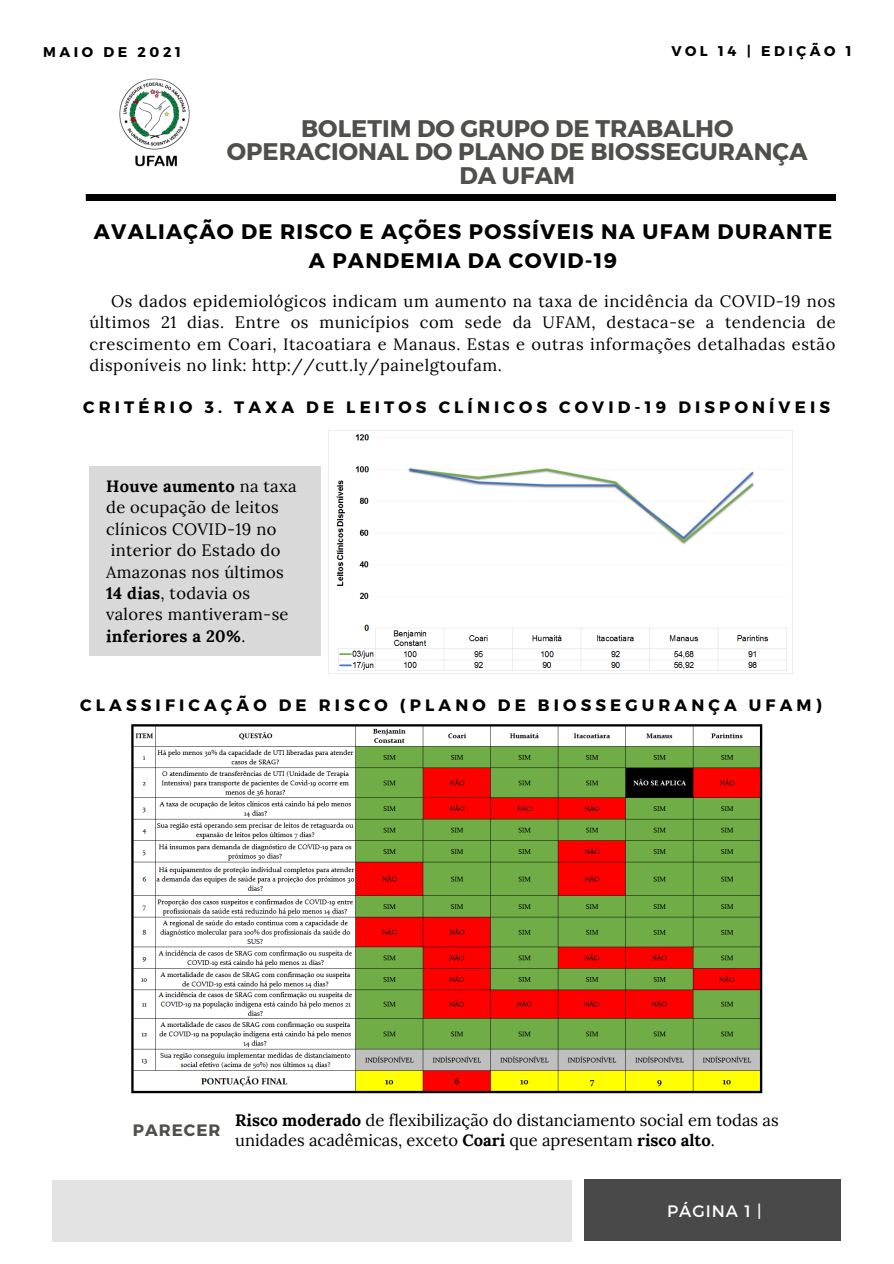
<style>
.page{position:relative;width:894px;height:1264px;background:#fff}
.page>*{position:absolute;margin:0;border:0;box-sizing:border-box;transform-origin:0 0}
.t1{font:700 24px/23.7px "Montserrat";color:#4f4f4b;text-align:center}
.t2{font:700 21px/28.2px "Montserrat";letter-spacing:.06em;color:#000;text-align:center}
.t3{font:16.5px/21.5px "Lora";letter-spacing:.02em;color:#000;text-align:justify}
.t4{font:16.5px/20.2px "Lora";color:#000}
.t5{font:700 16.5px "Montserrat";letter-spacing:.25em;color:#000}
.t6{font:16.5px "Montserrat";letter-spacing:.06em;color:#fff}
.t7{font:700 16.5px "Montserrat";letter-spacing:.06em;color:#4f4f4b}
.t8{font:700 14.1px "Montserrat";letter-spacing:.25em;color:#000}
.s1{font-weight:700}
</style>
<div class="page">
<img style="left:119px;top:78px;width:71px;height:89px">
<div style="left:53px;top:1180px;width:519px;height:61px;background:#e3e3e3"></div>
<div style="left:584px;top:1179px;width:257px;height:61px;background:#494949"></div>
<div style="left:28px;top:195px;width:807px;height:5px;background:#000"></div>
<svg style="left:28px;top:194px;width:58px;height:7px"></svg>
<img style="left:328px;top:430px;width:464px;height:243px">
<img style="left:131px;top:724px;width:632px;height:370px">
<div style="left:90px;top:466px;width:231px;height:189px;background:#d9d9d9"></div>
<p class="t8" style="left:43px;top:42px;width:139px">MAIO DE 2021</p>
<p class="t8" style="left:671px;top:42px;width:182px">VOL 14 | EDIÇÃO 1</p>
<p class="t1" style="left:227px;top:115px;width:582px">BOLETIM DO GRUPO DE TRABALHO<br>OPERACIONAL DO PLANO DE BIOSSEGURANÇA<br>DA UFAM</p>
<p class="t2" style="left:94px;top:217px;width:739px">AVALIAÇÃO DE RISCO E AÇÕES POSSÍVEIS NA UFAM DURANTE<br>A PANDEMIA DA COVID-19</p>
<p class="t3" style="left:89px;top:290px;width:747px;text-indent:22px">Os dados epidemiológicos indicam um aumento na taxa de incidência da COVID-19 nos últimos 21 dias. Entre os municípios com sede da UFAM, destaca-se a tendencia de crescimento em Coari, Itacoatiara e Manaus. Estas e outras informações detalhadas estão disponíveis no link: http://cutt.ly/painelgtoufam.</p>
<p class="t5" style="left:83px;top:396px;width:748px">CRITÉRIO 3. TAXA DE LEITOS CLÍNICOS COVID-19 DISPONÍVEIS</p>
<p class="t3" style="left:106px;top:475px;width:192px;text-align:left"><span class="s1">Houve aumento</span> na taxa de ocupação de leitos clínicos COVID-19 no interior do Estado do<br>Amazonas nos últimos<br><span class="s1">14 dias</span>, todavia os valores mantiveram-se <span class="s1">inferiores a 20%</span>.</p>
<p class="t5" style="left:80px;top:694px;width:742px">CLASSIFICAÇÃO DE RISCO (PLANO DE BIOSSEGURANÇA UFAM)</p>
<p class="t7" style="left:133px;top:1119px;width:89px">PARECER</p>
<p class="t4" style="left:235px;top:1109px;width:545px"><span class="s1">Risco moderado</span> de flexibilização do distanciamento social em todas as unidades acadêmicas, exceto <span class="s1">Coari</span> que apresentam <span class="s1">risco alto</span>.</p>
<p class="t6" style="left:667px;top:1200px;width:96px">PÁGINA 1 |</p>
</div>
